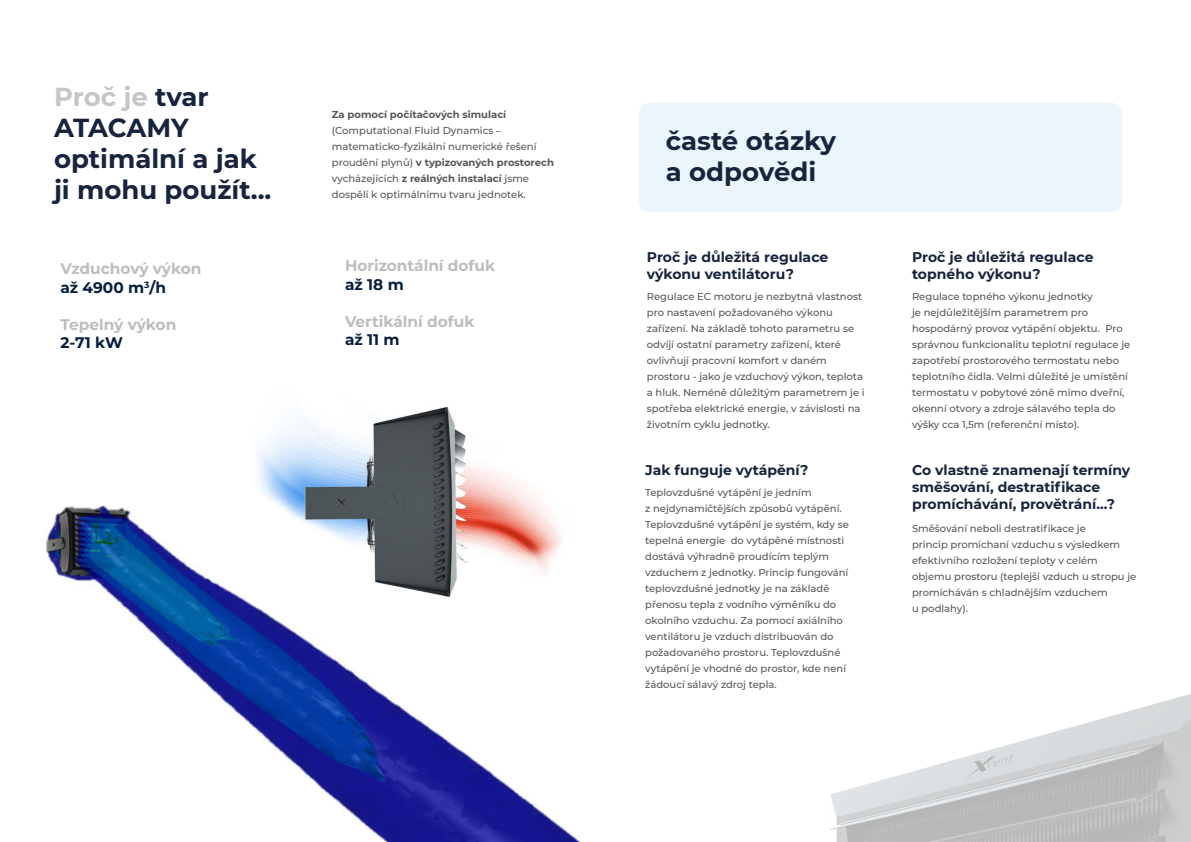
<style>
.page{position:relative;width:1191px;height:842px;background:#fff}
.page>*{position:absolute;margin:0;border:0;box-sizing:border-box;transform-origin:0 0}
.t1{font:700 26px/31.2px "Montserrat";color:#16243d}
.t2{font:700 20px/24px "Montserrat";color:#c6c6c6}
.t3{font:700 20px "Montserrat";letter-spacing:-.01em;color:#16243d}
.t4{font:700 15.4px/18.4px "Montserrat";color:#bcbdc0}
.t5{font:700 15.4px "Montserrat";color:#061f3d}
.t6{font:700 14px/16.8px "Montserrat";color:#16243d}
.t7{font:500 10px/16px "Montserrat";color:#575756}
.s1{color:#c6c6c6}
.s2{color:#061f3d}
.s3{color:#16243d}
.s4{font-weight:700}
</style>
<div class="page">
<img style="left:46px;top:505px;width:535px;height:337px">
<img style="left:251px;top:406px;width:324px;height:192px">
<img style="left:829px;top:694px;width:362px;height:148px">
<div style="left:638px;top:103px;width:484px;height:110px;background:#ebf6fc;border-radius:12px"></div>
<p class="t1" style="left:54px;top:79px;width:219px"><span class="s1">Proč je</span> tvar<br>ATACAMY optimální a jak ji mohu použít...</p>
<p class="t4" style="left:60px;top:259px;width:143px">Vzduchový výkon</p>
<p class="t5" style="left:60px;top:276px;width:107px">až 4900 m<sup>3</sup>/h</p>
<p class="t4" style="left:60px;top:314px;width:117px">Tepelný výkon<br><span class="s2">2-71 kW</span></p>
<p class="t3" style="left:50px;top:266px;width:138px">až 4700 m<sup>3</sup>/h</p>
<p class="t2" style="left:50px;top:316px;width:152px">Tepelný výkon<br><span class="s3">3-71 kW</span></p>
<p class="t7" style="left:332px;top:106px;width:223px"><span class="s4">Za pomocí počítačových simulací </span>(Computational Fluid Dynamics – matematicko-fyzikální numerické řešení proudění plynů) <span class="s4">v typizovaných prostorech </span>vycházejících <span class="s4">z reálných instalací</span> jsme dospěli k optimálnímu tvaru jednotek.</p>
<p class="t2" style="left:332px;top:244px;width:197px">Horizontální dofuk <span class="s3">až 17 m</span></p>
<p class="t2" style="left:332px;top:316px;width:170px">Vertikální dofuk</p>
<p class="t4" style="left:345px;top:256px;width:152px">Horizontální dofuk</p>
<p class="t5" style="left:345px;top:273px;width:60px">až 18 m</p>
<p class="t4" style="left:345px;top:311px;width:131px">Vertikální dofuk</p>
<p class="t5" style="left:345px;top:329px;width:56px">až 11 m</p>
<p class="t1" style="left:666px;top:124px;width:172px">časté otázky a odpovědi</p>
<p class="t6" style="left:647px;top:248px;width:183px">Proč je důležitá regulace výkonu ventilátoru?</p>
<p class="t7" style="left:647px;top:288px;width:219px">Regulace EC motoru je nezbytná vlastnost pro nastavení požadovaného výkonu zařízení. Na základě tohoto parametru se odvíjí ostatní parametry zařízení, které ovlivňují pracovní komfort v daném prostoru - jako je vzduchový výkon, teplota a hluk. Neméně důležitým parametrem je i spotřeba elektrické energie, v závislosti na životním cyklu jednotky.</p>
<p class="t6" style="left:645px;top:461px;width:165px">Jak funguje vytápění?</p>
<p class="t7" style="left:645px;top:484px;width:205px">Teplovzdušné vytápění je jedním<br>z nejdynamičtějších způsobů vytápění.<br>Teplovzdušné vytápění je systém, kdy se tepelná energie do vytápěné místnosti dostává výhradně proudícím teplým vzduchem z jednotky. Princip fungování teplovzdušné jednotky je na základě přenosu tepla z vodního výměníku do okolního vzduchu. Za pomocí axiálního ventilátoru je vzduch distribuován do požadovaného prostoru. Teplovzdušné vytápění je vhodné do prostor, kde není žádoucí sálavý zdroj tepla.</p>
<p class="t6" style="left:912px;top:248px;width:183px">Proč je důležitá regulace topného výkonu?</p>
<p class="t7" style="left:912px;top:288px;width:220px">Regulace topného výkonu jednotky<br>je nejdůležitějším parametrem pro hospodárný provoz vytápění objektu. Pro správnou funkcionalitu teplotní regulace je zapotřebí prostorového termostatu nebo teplotního čidla. Velmi důležité je umístění termostatu v pobytové zóně mimo dveřní, okenní otvory a zdroje sálavého tepla do výšky cca 1,5m (referenční místo).</p>
<p class="t6" style="left:912px;top:461px;width:220px">Co vlastně znamenají termíny směšování, destratifikace promíchávání, provětrání...?</p>
<p class="t7" style="left:912px;top:520px;width:226px">Směšování neboli destratifikace je<br>princip promíchaní vzduchu s výsledkem efektivního rozložení teploty v celém objemu prostoru (teplejší vzduch u stropu je promícháván s chladnějším vzduchem<br>u podlahy).</p>
</div>
